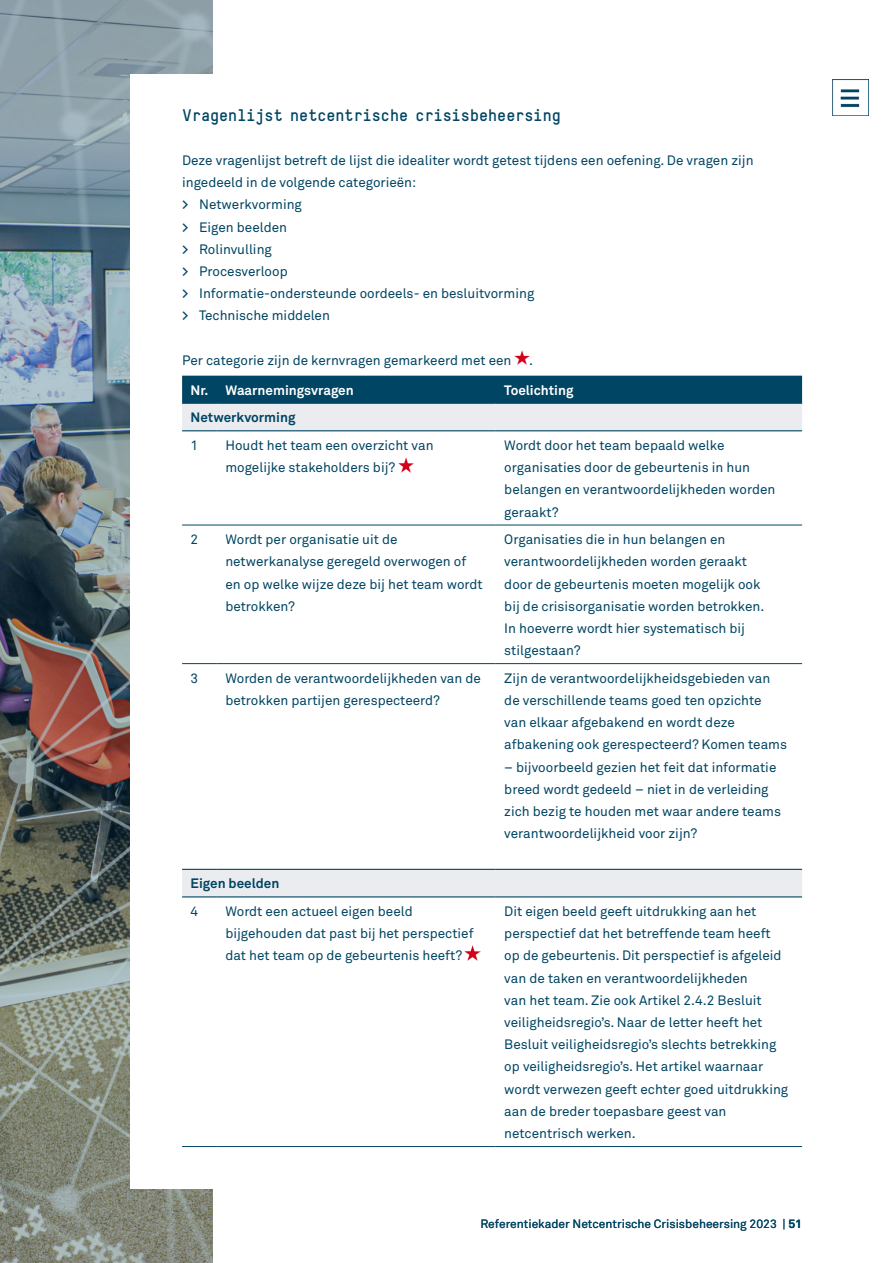
<style>
.page{position:relative;width:893px;height:1263px;background:#fff}
.page>*{position:absolute;margin:0;border:0;box-sizing:border-box;transform-origin:0 0}
.H2_-_Paragraafkop{font:700 16.5px "TSTARTW";color:#004563}
.P-Broodtekst{font:13.5px/22.2px "Akkurat Std";color:#004563}
.P_Platte_tekst{font:700 13.5px "Akkurat Std";color:#fff}
.P_Platte_tekst-2{font:700 13.5px "Akkurat Std";color:#004563}
.t1{font:12px "Akkurat Std";color:#004563}
.s1{font-weight:700}
</style>
<div class="page">
<img style="left:0;top:0;width:213px;height:1263px">
<div style="left:130px;top:74px;width:93px;height:1114px;background:#fff"></div>
<img style="left:832px;top:80px;width:36px;height:36px">
<img style="left:515px;top:351px;width:14px;height:14px">
<div style="left:182px;top:376px;width:620px;height:27px;background:#004563"></div>
<svg style="left:182px;top:404px;width:620px;height:492px"></svg>
<hr style="left:182px;top:525px;width:35px;height:1px;background:#004563">
<hr style="left:217px;top:525px;width:279px;height:1px;background:#004563">
<hr style="left:496px;top:525px;width:306px;height:1px;background:#004563">
<hr style="left:182px;top:663px;width:35px;height:1px;background:#004563">
<hr style="left:217px;top:663px;width:279px;height:1px;background:#004563">
<hr style="left:496px;top:663px;width:306px;height:1px;background:#004563">
<hr style="left:182px;top:1146px;width:35px;height:1px;background:#004563">
<hr style="left:217px;top:1146px;width:279px;height:1px;background:#004563">
<hr style="left:496px;top:1146px;width:306px;height:1px;background:#004563">
<hr style="left:182px;top:403px;width:35px;height:1px;background:#004563">
<hr style="left:217px;top:403px;width:279px;height:1px;background:#004563">
<hr style="left:496px;top:403px;width:306px;height:1px;background:#004563">
<hr style="left:182px;top:430px;width:35px;height:1px;background:#004563">
<hr style="left:217px;top:430px;width:279px;height:1px;background:#004563">
<hr style="left:496px;top:430px;width:306px;height:1px;background:#004563">
<hr style="left:182px;top:869px;width:35px;height:1px;background:#004563">
<hr style="left:217px;top:869px;width:279px;height:1px;background:#004563">
<hr style="left:496px;top:869px;width:306px;height:1px;background:#004563">
<hr style="left:182px;top:896px;width:35px;height:1px;background:#004563">
<hr style="left:217px;top:896px;width:279px;height:1px;background:#004563">
<hr style="left:496px;top:896px;width:306px;height:1px;background:#004563">
<img style="left:398px;top:457px;width:15px;height:15px">
<img style="left:465px;top:945px;width:15px;height:15px">
<h2 class="H2_-_Paragraafkop" style="left:182px;top:104px;width:380px">Vragenlijst netcentrische crisisbeheersing</h2>
<p class="P-Broodtekst" style="left:182px;top:149px;width:573px">Deze vragenlijst betreft de lijst die idealiter wordt getest tijdens een oefening. De vragen zijn ingedeeld in de volgende categorieën:</p>
<p class="P-Broodtekst" style="left:182px;top:194px;width:121px"><span class="s1">&gt;</span> Netwerkvorming</p>
<p class="P-Broodtekst" style="left:182px;top:216px;width:106px"><span class="s1">&gt;</span> Eigen beelden</p>
<p class="P-Broodtekst" style="left:182px;top:238px;width:91px"><span class="s1">&gt;</span> Rolinvulling</p>
<p class="P-Broodtekst" style="left:182px;top:260px;width:107px"><span class="s1">&gt;</span> Procesverloop</p>
<p class="P-Broodtekst" style="left:182px;top:282px;width:354px"><span class="s1">&gt;</span> Informatie-ondersteunde oordeels- en besluitvorming</p>
<p class="P-Broodtekst" style="left:182px;top:305px;width:149px"><span class="s1">&gt;</span> Technische middelen</p>
<p class="P-Broodtekst" style="left:182px;top:349px;width:331px">Per categorie zijn de kernvragen gemarkeerd met een</p>
<p class="P-Broodtekst" style="left:529px;top:349px;width:5px">.</p>
<p class="P_Platte_tekst" style="left:191px;top:382px;width:19px">Nr.</p>
<p class="P_Platte_tekst" style="left:225px;top:382px;width:130px">Waarnemingsvragen</p>
<p class="P_Platte_tekst" style="left:504px;top:382px;width:71px">Toelichting</p>
<p class="P_Platte_tekst-2" style="left:191px;top:409px;width:106px">Netwerkvorming</p>
<p class="P-Broodtekst" style="left:191px;top:434px;width:9px">1</p>
<p class="P-Broodtekst" style="left:225px;top:434px;width:210px">Houdt het team een overzicht van mogelijke stakeholders bij?</p>
<p class="P-Broodtekst" style="left:504px;top:434px;width:273px">Wordt door het team bepaald welke organisaties door de gebeurtenis in hun belangen en verantwoordelijkheden worden geraakt?</p>
<p class="P-Broodtekst" style="left:191px;top:528px;width:9px">2</p>
<p class="P-Broodtekst" style="left:225px;top:528px;width:259px">Wordt per organisatie uit de netwerkanalyse geregeld overwogen of en op welke wijze deze bij het team wordt betrokken?</p>
<p class="P-Broodtekst" style="left:504px;top:528px;width:262px">Organisaties die in hun belangen en verantwoordelijkheden worden geraakt door de gebeurtenis moeten mogelijk ook bij de crisisorganisatie worden betrokken.<br>In hoeverre wordt hier systematisch bij stilgestaan?</p>
<p class="P-Broodtekst" style="left:191px;top:667px;width:9px">3</p>
<p class="P-Broodtekst" style="left:225px;top:667px;width:257px">Worden de verantwoordelijkheden van de betrokken partijen gerespecteerd?</p>
<p class="P-Broodtekst" style="left:504px;top:667px;width:284px">Zijn de verantwoordelijkheidsgebieden van de verschillende teams goed ten opzichte<br>van elkaar afgebakend en wordt deze afbakening ook gerespecteerd? Komen teams</p>
<p class="P-Broodtekst" style="left:504px;top:756px;width:278px">– bijvoorbeeld gezien het feit dat informatie breed wordt gedeeld – niet in de verleiding zich bezig te houden met waar andere teams verantwoordelijkheid voor zijn?</p>
<p class="P_Platte_tekst-2" style="left:191px;top:875px;width:90px">Eigen beelden</p>
<p class="P-Broodtekst" style="left:191px;top:900px;width:9px">4</p>
<p class="P-Broodtekst" style="left:225px;top:900px;width:250px">Wordt een actueel eigen beeld bijgehouden dat past bij het perspectief dat het team op de gebeurtenis heeft?</p>
<p class="P-Broodtekst" style="left:504px;top:900px;width:285px">Dit eigen beeld geeft uitdrukking aan het perspectief dat het betreffende team heeft op de gebeurtenis. Dit perspectief is afgeleid van de taken en verantwoordelijkheden<br>van het team. Zie ook Artikel 2.4.2 Besluit veiligheidsregio’s. Naar de letter heeft het Besluit veiligheidsregio’s slechts betrekking op veiligheidsregio’s. Het artikel waarnaar wordt verwezen geeft echter goed uitdrukking aan de breder toepasbare geest van netcentrisch werken.</p>
<p class="t1" style="left:480px;top:1217px;width:323px">Referentiekader Netcentrische Crisisbeheersing 2023 | <span class="s1">51</span></p>
</div>
